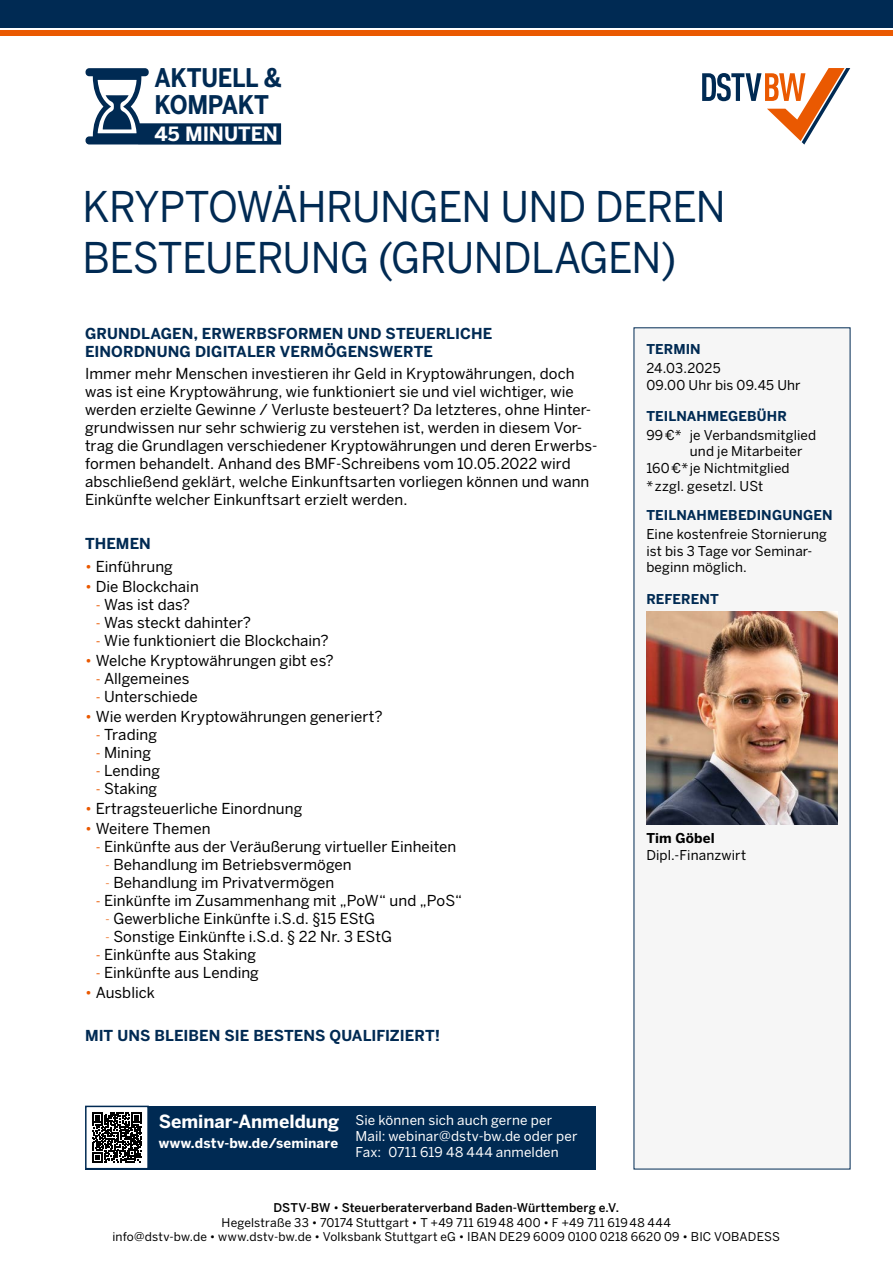
<style>
.page{position:relative;width:893px;height:1263px;background:#fff}
.page>*{position:absolute;margin:0;border:0;box-sizing:border-box;transform-origin:0 0}
.t1{font:42px/50.4px "Benton Sans";letter-spacing:-.015em;color:#002a53;scale:.95 1}
.t2{font:700 25.5px/27px "Benton Sans";letter-spacing:-.015em;color:#002a53;scale:.9 1}
.t3{font:700 19.5px "Benton Sans";letter-spacing:-.005em;color:#fff}
.t4{font:700 18px "Benton Sans";color:#fff}
.t5{font:15px/18px "Benton Sans";letter-spacing:.005em;color:#000}
.t6{font:700 15px/18px "Benton Sans";letter-spacing:.005em;color:#002a53}
.t7{font:13.5px/16.5px "Benton Sans";letter-spacing:.005em;color:#000}
.t8{font:13.5px/16.2px "Benton Sans";letter-spacing:.01em;color:#fff}
.t9{font:700 13.5px "Benton Sans";letter-spacing:.01em;color:#002a53}
.t10{font:700 13.5px "Benton Sans";letter-spacing:.01em;color:#fff}
.t11{font:700 13.5px "Benton Sans";letter-spacing:.01em;color:#000}
.t12{font:12px/14.4px "Benton Sans";letter-spacing:.015em;color:#000;text-align:center}
.s1{color:#ea5901}
.s2{font-size:13.5px;color:#ea5901}
.s3{font-weight:300;font-size:13.5px;color:#ea5901}
.s4{font-weight:500}
</style>
<div class="page">
<div style="left:0;top:0;width:893px;height:28px;background:#002a53"></div>
<div style="left:0;top:31px;width:893px;height:5px;background:#ea5901"></div>
<svg style="left:702px;top:68px;width:148px;height:77px"></svg>
<svg style="left:86px;top:68px;width:195px;height:77px"></svg>
<div style="left:634px;top:327px;width:216px;height:842px;background:#f6f6f6"></div>
<img style="left:646px;top:611px;width:192px;height:213px">
<div style="left:85px;top:1106px;width:510px;height:63px;background:#002a53"></div>
<div style="left:86px;top:1106px;width:62px;height:63px;background:#fff"></div>
<svg style="left:92px;top:1112px;width:50px;height:50px"></svg>
<div style="left:85px;top:1106px;width:64px;height:63px;border:2px solid #002a53"></div>
<h2 class="t2" style="left:155px;top:64px;width:142px">AKTUELL &amp;<br>KOMPAKT</h2>
<h3 class="t3" style="left:155px;top:123px;width:125px">45 MINUTEN</h3>
<h1 class="t1" style="left:83px;top:181px;width:679px">KRYPTOWÄHRUNGEN UND DEREN<br>BESTEUERUNG (GRUNDLAGEN)</h1>
<p class="t6" style="left:85px;top:324px;width:409px">GRUNDLAGEN, ERWERBSFORMEN UND STEUERLICHE<br>EINORDNUNG DIGITALER VERMÖGENSWERTE</p>
<p class="t5" style="left:85px;top:364px;width:514px">Immer mehr Menschen investieren ihr Geld in Kryptowährungen, doch was ist eine Kryptowährung, wie funktioniert sie und viel wichtiger, wie werden erzielte Gewinne / Verluste besteuert? Da letzteres, ohne Hinter&shy;grundwissen nur sehr schwierig zu verstehen ist, werden in diesem Vor&shy;trag die Grundlagen verschiedener Kryptowährungen und deren Erwerbs&shy;formen behandelt. Anhand des BMF-Schreibens vom 10.05.2022 wird abschließend geklärt, welche Einkunftsarten vorliegen können und wann Einkünfte welcher Einkunftsart erzielt werden.</p>
<p class="t6" style="left:85px;top:535px;width:67px">THEMEN</p>
<p class="t5" style="left:85px;top:557px;width:89px"><span class="s1">•</span> Einführung</p>
<p class="t5" style="left:85px;top:577px;width:115px"><span class="s1">•</span> Die Blockchain</p>
<p class="t5" style="left:96px;top:595px;width:96px"><span class="s2">-</span> Was ist das?</p>
<p class="t5" style="left:96px;top:613px;width:157px"><span class="s2">-</span> Was steckt dahinter?</p>
<p class="t5" style="left:96px;top:631px;width:234px"><span class="s2">-</span> Wie funktioniert die Blockchain?</p>
<p class="t5" style="left:85px;top:651px;width:250px"><span class="s1">•</span> Welche Kryptowährungen gibt es?</p>
<p class="t5" style="left:96px;top:669px;width:95px"><span class="s2">-</span> Allgemeines</p>
<p class="t5" style="left:96px;top:687px;width:104px"><span class="s2">-</span> Unterschiede</p>
<p class="t5" style="left:85px;top:707px;width:299px"><span class="s1">•</span> Wie werden Kryptowährungen generiert?</p>
<p class="t5" style="left:96px;top:725px;width:63px"><span class="s2">-</span> Trading</p>
<p class="t5" style="left:96px;top:743px;width:57px"><span class="s2">-</span> Mining</p>
<p class="t5" style="left:96px;top:761px;width:66px"><span class="s2">-</span> Lending</p>
<p class="t5" style="left:96px;top:779px;width:63px"><span class="s2">-</span> Staking</p>
<p class="t5" style="left:85px;top:799px;width:219px"><span class="s1">•</span> Ertragsteuerliche Einordnung</p>
<p class="t5" style="left:85px;top:820px;width:127px"><span class="s1">•</span> Weitere Themen</p>
<p class="t5" style="left:96px;top:838px;width:362px"><span class="s2">-</span> Einkünfte aus der Veräußerung virtueller Einheiten</p>
<p class="t5" style="left:105px;top:856px;width:248px"><span class="s3">-</span> Behandlung im Betriebsvermögen</p>
<p class="t5" style="left:105px;top:874px;width:231px"><span class="s3">-</span> Behandlung im Privatvermögen</p>
<p class="t5" style="left:96px;top:892px;width:368px"><span class="s2">-</span> Einkünfte im Zusammenhang mit „PoW“ und „PoS“</p>
<p class="t5" style="left:105px;top:910px;width:272px"><span class="s3">-</span> Gewerbliche Einkünfte i.S.d. §15 EStG</p>
<p class="t5" style="left:105px;top:928px;width:289px"><span class="s3">-</span> Sonstige Einkünfte i.S.d. § 22 Nr. 3 EStG</p>
<p class="t5" style="left:96px;top:946px;width:162px"><span class="s2">-</span> Einkünfte aus Staking</p>
<p class="t5" style="left:96px;top:964px;width:165px"><span class="s2">-</span> Einkünfte aus Lending</p>
<p class="t5" style="left:85px;top:984px;width:71px"><span class="s1">•</span> Ausblick</p>
<p class="t6" style="left:85px;top:1026px;width:357px">MIT UNS BLEIBEN SIE BESTENS QUALIFIZIERT!</p>
<p class="t4" style="left:159px;top:1110px;width:182px">Seminar-Anmeldung</p>
<p class="t10" style="left:159px;top:1135px;width:181px">www.dstv-bw.de/seminare</p>
<p class="t8" style="left:355px;top:1111px;width:223px">Sie können sich auch gerne per<br>Mail: webinar@dstv-bw.de oder per<br>Fax: 0711 619 48 444 anmelden</p>
<p class="t9" style="left:646px;top:341px;width:56px">TERMIN</p>
<p class="t7" style="left:646px;top:360px;width:156px">24.03.2025<br>09.00 Uhr bis 09.45 Uhr</p>
<p class="t9" style="left:646px;top:408px;width:142px">TEILNAHMEGEBÜHR</p>
<p class="t7" style="left:646px;top:426px;width:171px">99€* je Verbandsmitglied</p>
<p class="t7" style="left:690px;top:443px;width:114px">und je Mitarbeiter</p>
<p class="t7" style="left:646px;top:459px;width:145px">160€*je Nichtmitglied</p>
<p class="t7" style="left:646px;top:478px;width:118px">*zzgl. gesetzl. USt</p>
<p class="t9" style="left:646px;top:507px;width:188px">TEILNAHMEBEDINGUNGEN</p>
<p class="t7" style="left:646px;top:526px;width:182px">Eine kostenfreie Stornierung ist bis 3 Tage vor Seminar&shy;beginn möglich.</p>
<p class="t9" style="left:646px;top:590px;width:74px">REFERENT</p>
<p class="t11" style="left:646px;top:830px;width:70px">Tim Göbel</p>
<p class="t7" style="left:646px;top:846px;width:101px">Dipl.-Finanzwirt</p>
<p class="t12" style="left:112px;top:1200px;width:669px"><span class="s4">DSTV-BW</span> • <span class="s4">Steuerberaterverband Baden-Württemberg e.V.<br></span>Hegelstraße 33 • 70174 Stuttgart • T +49 711 61948 400 • F +49 711 61948 444<br>info@dstv-bw.de • www.dstv-bw.de • Volksbank Stuttgart eG • IBAN DE29 6009 0100 0218 6620 09 • BIC VOBADESS</p>
</div>
